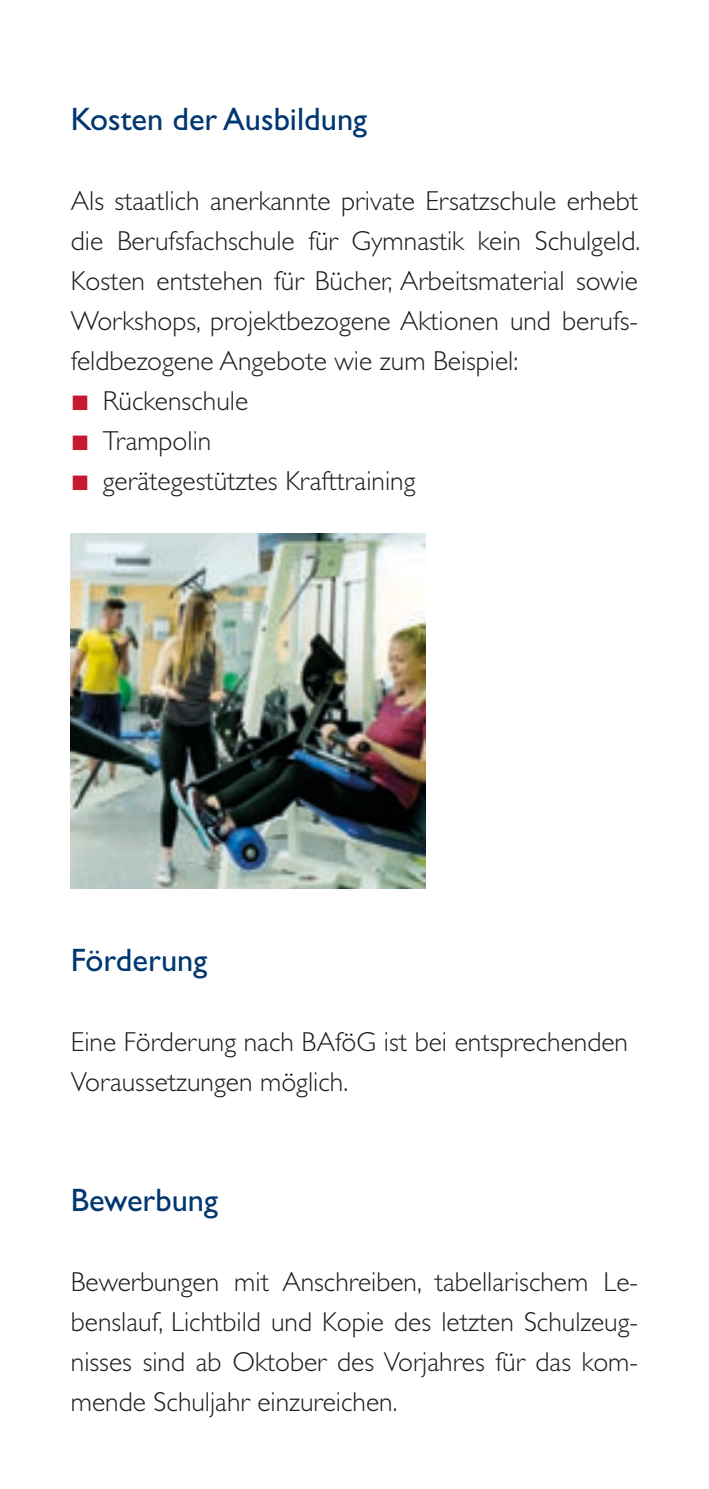
<style>
.page{position:relative;width:709px;height:1489px;background:#fff}
.page>*{position:absolute;margin:0;border:0;box-sizing:border-box;transform-origin:0 0}
.Fließtext_Headline{font:32.5px "Gill Sans Std";color:#003770}
.Fließtext{font:300 27.5px/40px "Gill Sans Std";color:#1d1d1b;text-align:justify}
.Fließtext_Aufzählung{font:300 27.5px/40px "Gill Sans Std";color:#1d1d1b}
.s1{color:#c61a32}
</style>
<div class="page">
<img style="left:71px;top:534px;width:354px;height:354px">
<p class="Fließtext_Headline" style="left:71px;top:100px;width:298px">Kosten der Ausbildung</p>
<p class="Fließtext" style="left:71px;top:181px;width:571px">Als staatlich anerkannte private Ersatzschule erhebt die Berufsfachschule für Gymnastik kein Schulgeld.<br>Kosten entstehen für Bücher, Arbeitsmaterial sowie Workshops, projektbezogene Aktionen und berufs&shy;feldbezogene Angebote wie zum Beispiel:</p>
<p class="Fließtext_Aufzählung" style="left:71px;top:381px;width:179px"><span class="s1">■</span> Rückenschule</p>
<p class="Fließtext_Aufzählung" style="left:71px;top:421px;width:142px"><span class="s1">■</span> Trampolin</p>
<p class="Fließtext_Aufzählung" style="left:71px;top:461px;width:346px"><span class="s1">■</span> gerätegestütztes Krafttraining</p>
<p class="Fließtext_Headline" style="left:71px;top:940px;width:138px">Förderung</p>
<p class="Fließtext_Aufzählung" style="left:71px;top:1021px;width:558px">Eine Förderung nach BAföG ist bei entsprechenden<br>Voraussetzungen möglich.</p>
<p class="Fließtext_Headline" style="left:71px;top:1180px;width:149px">Bewerbung</p>
<p class="Fließtext" style="left:71px;top:1261px;width:568px">Bewerbungen mit Anschreiben, tabellarischem Le&shy;benslauf, Lichtbild und Kopie des letzten Schulzeug&shy;nisses sind ab Oktober des Vorjahres für das kom&shy;mende Schuljahr einzureichen.</p>
</div>
